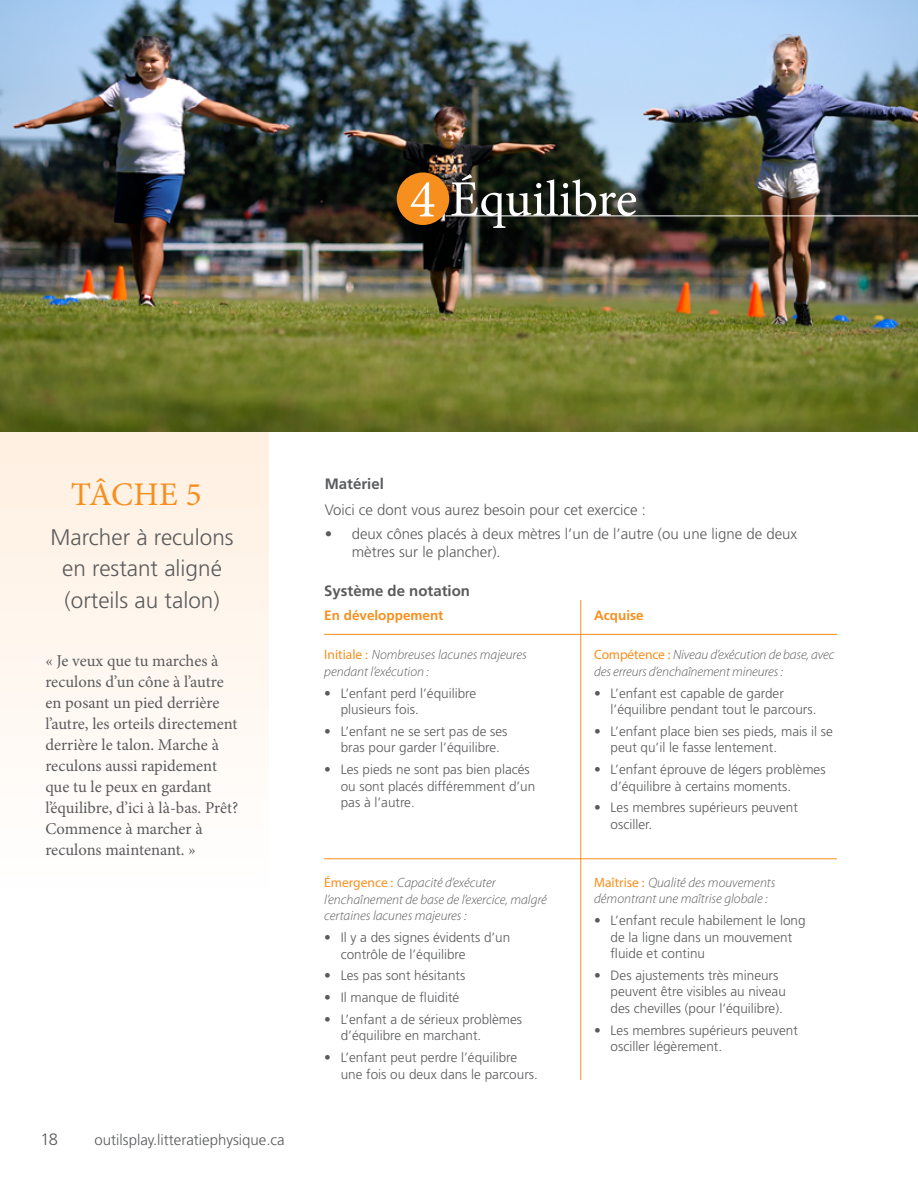
<style>
.page{position:relative;width:918px;height:1188px;background:#fff}
.page>*{position:absolute;margin:0;border:0;box-sizing:border-box;transform-origin:0 0}
.t1{font:51px "Minion Pro";color:#fff}
.t2{font:33px "Minion Pro";letter-spacing:-.005em;color:#f78f1e}
.t3{font:300 22.5px/31.5px "Frutiger LT Std";color:#5a5b5d;text-align:center}
.t4{font:16.5px/21px "Minion Pro";color:#5a5b5d}
.t5{font:300 16.5px "Frutiger LT Std";color:#5a5b5d}
.t6{font:300 15px/18px "Frutiger LT Std";color:#5a5b5d}
.t7{font:700 15px "Frutiger LT Std";color:#5a5b5d}
.t8{font:300 13.5px/16.5px "Frutiger LT Std";color:#5a5b5d}
.t9{font:italic 300 13.5px/16.5px "Myriad Pro";color:#5a5b5d}
.t10{font:700 13.5px "Frutiger LT Std";color:#f78f1e}
.s1{font-size:54px}
.s2{font-weight:400;font-style:normal;color:#f78f1e}
</style>
<div class="page">
<div style="left:853px;top:1034px;width:34px;height:34px;border:2px solid #fff;border-radius:50%"></div>
<div style="left:854px;top:576px;width:34px;height:34px;border:2px solid #fff;border-radius:50%"></div>
<img style="left:0;top:0;width:918px;height:432px">
<div style="left:0;top:432px;width:269px;height:454px;background:linear-gradient(to bottom,#fff0e0,#fffefe)"></div>
<hr style="left:446px;top:216px;width:472px;height:1px;background:#fff">
<hr style="left:324px;top:858px;width:513px;height:1px;background:#f78f1e">
<hr style="left:580px;top:600px;width:1px;height:480px;background:#f78f1e">
<hr style="left:324px;top:634px;width:513px;height:1px;background:#f78f1e">
<div style="left:397px;top:172px;width:52px;height:53px;background:#f78f1e;border-radius:50%"></div>
<h1 class="t1" style="left:410px;top:165px;width:229px"><span class="s1">4</span> Équilibre</h1>
<h2 class="t2" style="left:71px;top:473px;width:132px">TÂCHE 5</h2>
<h3 class="t3" style="left:51px;top:521px;width:184px">Marcher à reculons en restant aligné (orteils au talon)</h3>
<p class="t4" style="left:45px;top:650px;width:195px">« Je veux que tu marches à reculons d’un cône à l’autre en posant un pied derrière l’autre, les orteils directement derrière le talon. Marche à reculons aussi rapidement que tu le peux en gardant l’équilibre, d’ici à là-bas. Prêt?<br>Commence à marcher à reculons maintenant. »</p>
<p class="t5" style="left:40px;top:1130px;width:19px">18</p>
<p class="t6" style="left:94px;top:1131px;width:192px">outilsplay.litteratiephysique.ca</p>
<p class="t7" style="left:325px;top:475px;width:61px">Matériel</p>
<p class="t6" style="left:325px;top:501px;width:323px">Voici ce dont vous aurez besoin pour cet exercice :</p>
<p class="t6" style="left:352px;top:525px;width:447px;text-indent:-27px">• deux cônes placés à deux mètres l’un de l’autre (ou une ligne de deux mètres sur le plancher).</p>
<p class="t7" style="left:324px;top:582px;width:147px">Système de notation</p>
<p class="t10" style="left:324px;top:607px;width:121px">En développement</p>
<p class="t9" style="left:324px;top:647px;width:204px"><span class="s2">Initiale :</span> Nombreuses lacunes majeures pendant l’exécution :</p>
<p class="t8" style="left:341px;top:685px;width:137px;text-indent:-16px">• L’enfant perd l’équilibre plusieurs fois.</p>
<p class="t8" style="left:341px;top:723px;width:168px;text-indent:-16px">• L’enfant ne se sert pas de ses bras pour garder l’équilibre.</p>
<p class="t8" style="left:341px;top:762px;width:196px;text-indent:-16px">• Les pieds ne sont pas bien placés ou sont placés différemment d’un pas à l’autre.</p>
<p class="t9" style="left:324px;top:875px;width:224px"><span class="s2">Émergence :</span> Capacité d’exécuter l’enchaînement de base de l’exercice, malgré certaines lacunes majeures :</p>
<p class="t8" style="left:341px;top:929px;width:171px;text-indent:-16px">• Il y a des signes évidents d’un contrôle de l’équilibre</p>
<p class="t8" style="left:324px;top:968px;width:143px">• Les pas sont hésitants</p>
<p class="t8" style="left:324px;top:989px;width:137px">• Il manque de fluidité</p>
<p class="t8" style="left:341px;top:1011px;width:183px;text-indent:-16px">• L’enfant a de sérieux problèmes d’équilibre en marchant.</p>
<p class="t8" style="left:341px;top:1049px;width:199px;text-indent:-16px">• L’enfant peut perdre l’équilibre une fois ou deux dans le parcours.</p>
<p class="t10" style="left:594px;top:607px;width:51px">Acquise</p>
<p class="t9" style="left:594px;top:647px;width:242px"><span class="s2">Compétence :</span> Niveau d’exécution de base, avec des erreurs d’enchaînement mineures :</p>
<p class="t8" style="left:611px;top:685px;width:207px;text-indent:-16px">• L’enfant est capable de garder l’équilibre pendant tout le parcours.</p>
<p class="t8" style="left:611px;top:723px;width:224px;text-indent:-16px">• L’enfant place bien ses pieds, mais il se peut qu’il le fasse lentement.</p>
<p class="t8" style="left:611px;top:761px;width:216px;text-indent:-16px">• L’enfant éprouve de légers problèmes d’équilibre à certains moments.</p>
<p class="t8" style="left:611px;top:800px;width:189px;text-indent:-16px">• Les membres supérieurs peuvent osciller.</p>
<p class="t9" style="left:594px;top:874px;width:183px"><span class="s2">Maîtrise :</span> Qualité des mouvements démontrant une maîtrise globale :</p>
<p class="t8" style="left:611px;top:912px;width:196px;text-indent:-16px">• L’enfant recule habilement le long de la ligne dans un mouvement fluide et continu</p>
<p class="t8" style="left:611px;top:967px;width:177px;text-indent:-16px">• Des ajustements très mineurs peuvent être visibles au niveau des chevilles (pour l’équilibre).</p>
<p class="t8" style="left:611px;top:1022px;width:189px;text-indent:-16px">• Les membres supérieurs peuvent osciller légèrement.</p>
</div>
